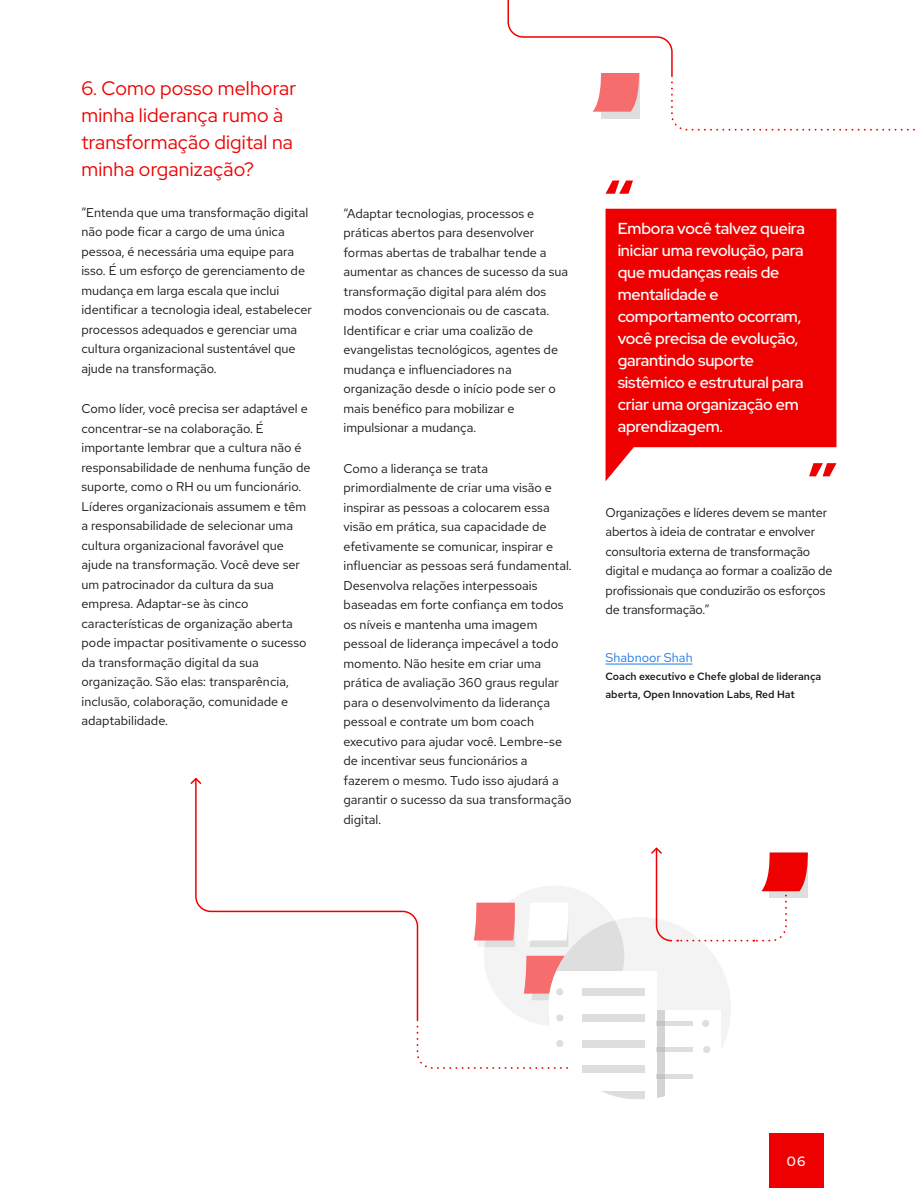
<style>
.page{position:relative;width:918px;height:1188px;background:#fff}
.page>*{position:absolute;margin:0;border:0;box-sizing:border-box;transform-origin:0 0}
.t1{font:19.5px/27px "Red Hat Display";letter-spacing:.01em;color:#e00}
.t2{font:500 15.9px/21.9px "Red Hat Display";letter-spacing:-.01em;color:#fff}
.t3{font:500 13.5px "Red Hat Display";color:#fff}
.t4{font:12.75px/19.5px "Red Hat Text";color:#141414}
.t5{font:12.75px "Red Hat Text";color:#1e78e4}
.t6{font:500 10.5px/18px "Red Hat Text";color:#141414}
</style>
<div class="page">
<hr style="left:606px;top:664px;width:86px;height:1px;background:#1e78e4">
<svg style="left:606px;top:209px;width:231px;height:272px;background:#ef1c1c"></svg>
<svg style="left:606px;top:181px;width:27px;height:13px"></svg>
<svg style="left:809px;top:463px;width:28px;height:13px"></svg>
<div style="left:769px;top:1133px;width:55px;height:55px;background:#e00"></div>
<svg style="left:195px;top:785px;width:221px;height:137px"></svg>
<div style="left:484px;top:886px;width:140px;height:140px;background:#f3f3f3;border-radius:50%"></div>
<div style="left:548px;top:917px;width:183px;height:183px;background:#f3f3f3;border-radius:50%"></div>
<div style="left:548px;top:972px;width:109px;height:39px;background:#fff"></div>
<div style="left:548px;top:1011px;width:109px;height:39px;background:#fff"></div>
<div style="left:548px;top:1050px;width:109px;height:39px;background:#fff"></div>
<div style="left:548px;top:1089px;width:109px;height:11px;background:#fff"></div>
<div style="left:583px;top:988px;width:62px;height:7px;background:#dedede"></div>
<div style="left:583px;top:1066px;width:62px;height:7px;background:#dedede"></div>
<div style="left:583px;top:1040px;width:62px;height:7px;background:#dedede"></div>
<svg style="left:604px;top:1092px;width:41px;height:7px"></svg>
<div style="left:583px;top:1014px;width:62px;height:7px;background:#dedede"></div>
<div style="left:656px;top:1010px;width:65px;height:27px;background:#fff"></div>
<div style="left:656px;top:1037px;width:65px;height:26px;background:#fff"></div>
<div style="left:656px;top:1063px;width:65px;height:27px;background:#fff"></div>
<div style="left:656px;top:1090px;width:65px;height:10px;background:#fff"></div>
<div style="left:657px;top:1021px;width:36px;height:5px;background:#dedede"></div>
<div style="left:657px;top:1047px;width:36px;height:5px;background:#dedede"></div>
<div style="left:703px;top:1046px;width:7px;height:7px;background:#dedede;border-radius:50%"></div>
<div style="left:702px;top:1020px;width:7px;height:7px;background:#dedede;border-radius:50%"></div>
<div style="left:657px;top:1074px;width:36px;height:5px;background:#dedede"></div>
<svg style="left:657px;top:1010px;width:8px;height:88px"></svg>
<svg style="left:416px;top:903px;width:208px;height:167px"></svg>
<svg style="left:507px;top:0;width:408px;height:131px"></svg>
<svg style="left:651px;top:847px;width:157px;height:95px"></svg>
<svg style="left:190px;top:778px;width:12px;height:7px"></svg>
<h1 class="t1" style="left:81px;top:74px;width:216px">6. Como posso melhorar minha liderança rumo à transformação digital na minha organização?</h1>
<p class="t4" style="left:81px;top:202px;width:232px">“Entenda que uma transformação digital não pode ficar a cargo de uma única pessoa, é necessária uma equipe para isso. É um esforço de gerenciamento de mudança em larga escala que inclui identificar a tecnologia ideal, estabelecer processos adequados e gerenciar uma cultura organizacional sustentável que ajude na transformação.</p>
<p class="t4" style="left:81px;top:399px;width:231px">Como líder, você precisa ser adaptável e concentrar-se na colaboração. É importante lembrar que a cultura não é responsabilidade de nenhuma função de suporte, como o RH ou um funcionário.<br>Líderes organizacionais assumem e têm a responsabilidade de selecionar uma cultura organizacional favorável que ajude na transformação. Você deve ser um patrocinador da cultura da sua empresa. Adaptar-se às cinco características de organização aberta pode impactar positivamente o sucesso da transformação digital da sua organização. São elas: transparência, inclusão, colaboração, comunidade e adaptabilidade.</p>
<p class="t4" style="left:344px;top:203px;width:226px">“Adaptar tecnologias, processos e práticas abertos para desenvolver formas abertas de trabalhar tende a aumentar as chances de sucesso da sua transformação digital para além dos modos convencionais ou de cascata.<br>Identificar e criar uma coalizão de evangelistas tecnológicos, agentes de mudança e influenciadores na organização desde o início pode ser o mais benéfico para mobilizar e impulsionar a mudança.</p>
<p class="t4" style="left:344px;top:458px;width:230px">Como a liderança se trata primordialmente de criar uma visão e inspirar as pessoas a colocarem essa visão em prática, sua capacidade de efetivamente se comunicar, inspirar e influenciar as pessoas será fundamental.<br>Desenvolva relações interpessoais baseadas em forte confiança em todos os níveis e mantenha uma imagem pessoal de liderança impecável a todo momento. Não hesite em criar uma prática de avaliação 360 graus regular para o desenvolvimento da liderança pessoal e contrate um bom coach executivo para ajudar você. Lembre-se de incentivar seus funcionários a fazerem o mesmo. Tudo isso ajudará a garantir o sucesso da sua transformação digital.</p>
<p class="t2" style="left:618px;top:218px;width:189px">Embora você talvez queira iniciar uma revolução, para que mudanças reais de mentalidade e comportamento ocorram, você precisa de evolução, garantindo suporte sistêmico e estrutural para criar uma organização em aprendizagem.</p>
<p class="t4" style="left:606px;top:502px;width:229px">Organizações e líderes devem se manter abertos à ideia de contratar e envolver consultoria externa de transformação digital e mudança ao formar a coalizão de profissionais que conduzirão os esforços de transformação.”</p>
<p class="t5" style="left:606px;top:649px;width:89px">Shabnoor Shah</p>
<p class="t6" style="left:606px;top:667px;width:217px">Coach executivo e Chefe global de liderança aberta, Open Innovation Labs, Red Hat</p>
<p class="t3" style="left:787px;top:1153px;width:20px">06</p>
</div>
